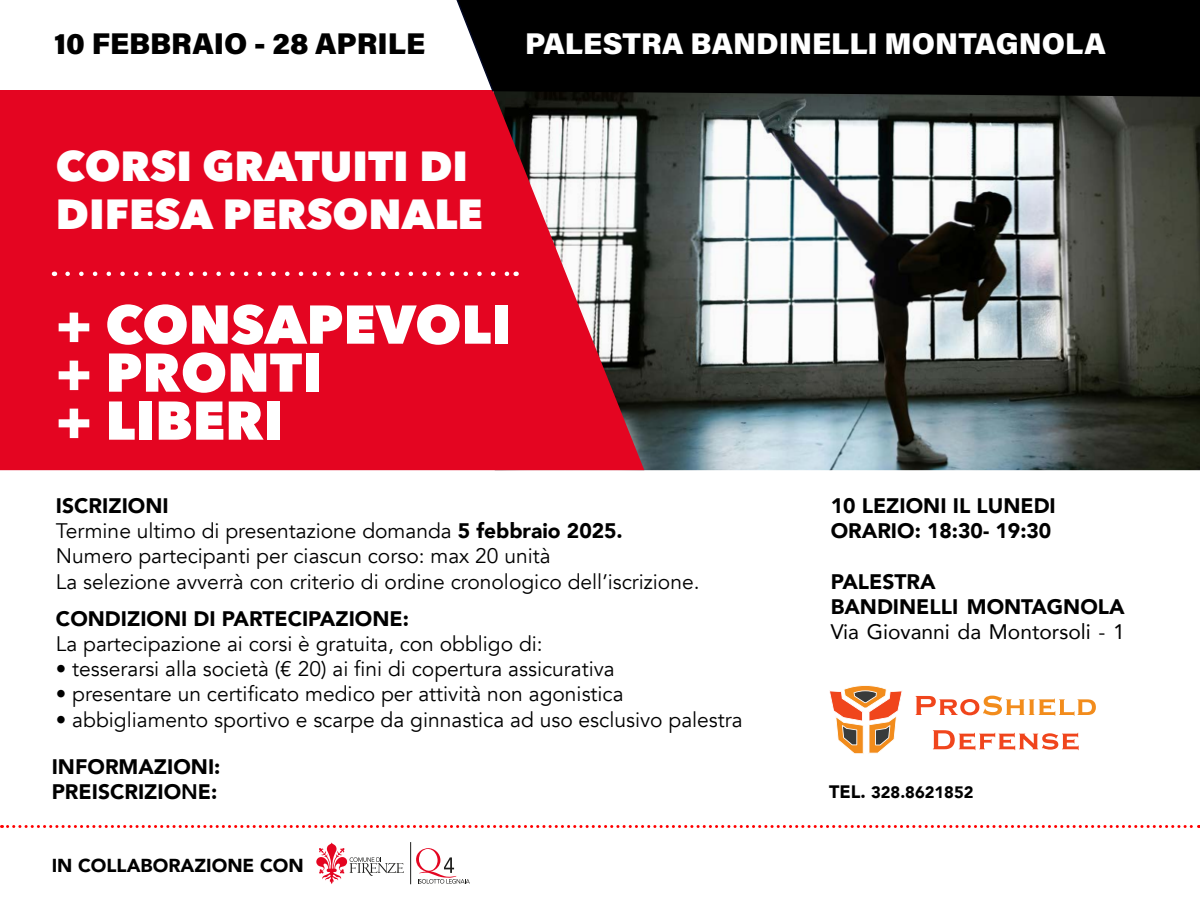
<style>
.page{position:relative;width:1200px;height:900px;background:#fff}
.page>*{position:absolute;margin:0;border:0;box-sizing:border-box;transform-origin:0 0}
.t1{font:800 54px/48px "Avenir Next";color:#fff}
.t2{font:800 42px/48px "Avenir Next";color:#fff}
.t3{font:30px "Acumin Variable Concept";color:#fff}
.t4{font:30px "Acumin Variable Concept";letter-spacing:-.005em;color:#000}
.t5{font:21px/25.2px "Avenir";color:#000}
.t6{font:900 21px/25.2px "Avenir";color:#000}
.t7{font:21px "Avenir";color:#000}
.t8{font:900 18.75px "Avenir";color:#000}
.t9{font:900 16.5px "Avenir";color:#000}
.s1{font-weight:900}
.s2{font-weight:800}
.s3{font-size:18px}
</style>
<div class="page">
<img style="left:644px;top:99px;width:556px;height:371px">
<svg style="left:0;top:90px;width:644px;height:380px;background:#dc172f"></svg>
<svg style="left:436px;top:0;width:764px;height:99px;background:#0f0e0e"></svg>
<svg style="left:68px;top:272px;width:441px;height:4px"></svg>
<svg style="left:916px;top:696px;width:180px;height:20px"></svg>
<svg style="left:933px;top:730px;width:146px;height:20px"></svg>
<svg style="left:829px;top:685px;width:73px;height:69px"></svg>
<svg style="left:316px;top:842px;width:88px;height:42px"></svg>
<hr style="left:410px;top:842px;width:1px;height:42px;background:#1d1d1b">
<svg style="left:416px;top:848px;width:54px;height:36px"></svg>
<svg style="left:2px;top:825px;width:1197px;height:3px"></svg>
<h3 class="t4" style="left:54px;top:23px;width:373px">10 FEBBRAIO - 28 APRILE</h3>
<h3 class="t3" style="left:525px;top:23px;width:582px">PALESTRA BANDINELLI MONTAGNOLA</h3>
<h2 class="t2" style="left:56px;top:141px;width:428px">CORSI GRATUITI DI<br>DIFESA PERSONALE</h2>
<h1 class="t1" style="left:56px;top:300px;width:457px">+ CONSAPEVOLI + PRONTI<br>+ LIBERI</h1>
<p class="t5" style="left:56px;top:493px;width:645px"><span class="s1">ISCRIZIONI<br></span>Termine ultimo di presentazione domanda <span class="s1">5 febbraio 2025.<br></span>Numero partecipanti per ciascun corso: max 20 unità<br>La selezione avverrà con criterio di ordine cronologico dell’iscrizione.</p>
<p class="t6" style="left:56px;top:605px;width:355px">CONDIZIONI DI PARTECIPAZIONE:</p>
<p class="t5" style="left:56px;top:631px;width:488px">La partecipazione ai corsi è gratuita, con obbligo di:</p>
<p class="t5" style="left:56px;top:657px;width:560px">• tesserarsi alla società (€ 20) ai fini di copertura assicurativa</p>
<p class="t5" style="left:56px;top:682px;width:569px">• presentare un certificato medico per attività non agonistica</p>
<p class="t5" style="left:56px;top:707px;width:688px">• abbigliamento sportivo e scarpe da ginnastica ad uso esclusivo palestra</p>
<p class="t6" style="left:52px;top:754px;width:170px">INFORMAZIONI:<br>PREISCRIZIO<span class="s2">N</span>E:</p>
<p class="t8" style="left:52px;top:849px;width:253px">IN COLLABORAZIONE CON</p>
<p class="t6" style="left:831px;top:492px;width:227px">10 LEZIONI IL LUNEDI<br>ORARIO: 18:30- 19:30</p>
<p class="t6" style="left:831px;top:568px;width:295px">PALESTRA<br>BANDINELLI MONTAGNOLA</p>
<p class="t7" style="left:831px;top:615px;width:296px">Via Giovanni da Montorsoli - 1</p>
<p class="t9" style="left:829px;top:778px;width:146px"><span class="s3">TEL</span><span class="s3">.</span> 328.8621852</p>
</div>
